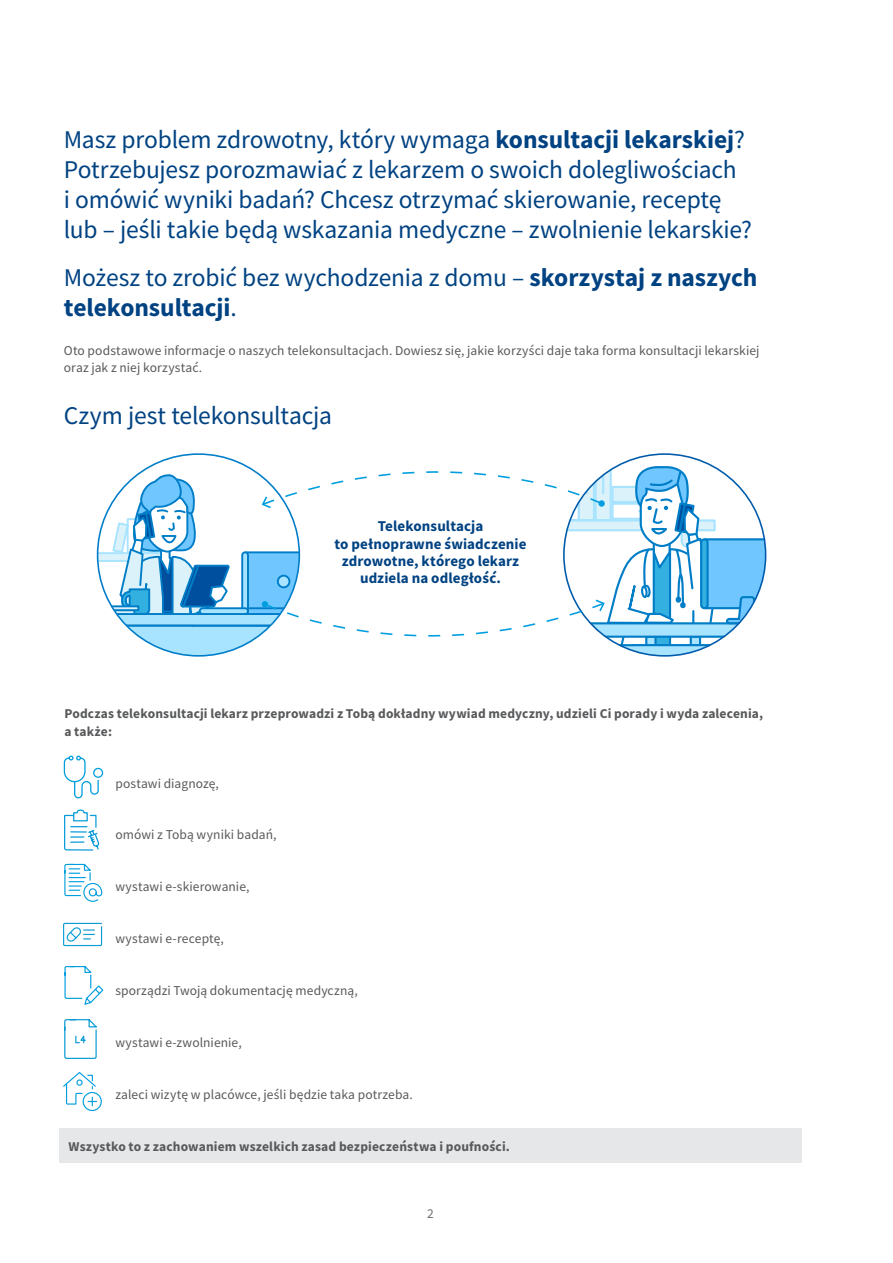
<style>
.page{position:relative;width:893px;height:1263px;background:#fff}
.page>*{position:absolute;margin:0;border:0;box-sizing:border-box;transform-origin:0 0}
.t1{font:25.5px/30px "Source Sans Pro";letter-spacing:-.005em;color:#004282}
.t2{font:700 15px/17.2px "Source Sans Pro";letter-spacing:.005em;color:#004282;text-align:center}
.t3{font:13.5px/17.2px "Source Sans Pro";letter-spacing:.005em;color:#58595b}
.t4{font:700 13.5px/17.2px "Source Sans Pro";letter-spacing:.01em;color:#58595b}
.t5{font:13.5px "Source Sans Pro";color:#6d6e71}
.s1{font-weight:700}
</style>
<div class="page">
<div style="left:60px;top:1128px;width:742px;height:35px;background:#e6e7e8"></div>
<svg style="left:63px;top:755px;width:41px;height:44px"></svg>
<svg style="left:63px;top:922px;width:40px;height:25px"></svg>
<svg style="left:64px;top:809px;width:36px;height:42px"></svg>
<svg style="left:64px;top:966px;width:40px;height:39px"></svg>
<svg style="left:64px;top:863px;width:39px;height:39px"></svg>
<svg style="left:64px;top:1019px;width:33px;height:40px"></svg>
<svg style="left:63px;top:1072px;width:39px;height:39px"></svg>
<svg style="left:98px;top:453px;width:668px;height:204px"></svg>
<p class="t1" style="left:64px;top:124px;width:690px">Masz problem zdrowotny, który wymaga <span class="s1">konsultacji lekarskiej</span>?<br>Potrzebujesz porozmawiać z lekarzem o swoich dolegliwościach<br>i omówić wyniki badań? Chcesz otrzymać skierowanie, receptę lub – jeśli takie będą wskazania medyczne – zwolnienie lekarskie?</p>
<p class="t1" style="left:64px;top:262px;width:695px">Możesz to zrobić bez wychodzenia z domu – <span class="s1">skorzystaj z naszych telekonsultacji</span>.</p>
<p class="t3" style="left:64px;top:342px;width:697px">Oto podstawowe informacje o naszych telekonsultacjach. Dowiesz się, jakie korzyści daje taka forma konsultacji lekarskiej oraz jak z niej korzystać.</p>
<p class="t1" style="left:64px;top:401px;width:270px">Czym jest telekonsultacja</p>
<p class="t2" style="left:334px;top:518px;width:194px">Telekonsultacja<br>to pełnoprawne świadczenie zdrowotne, którego lekarz udziela na odległość.</p>
<p class="t4" style="left:64px;top:705px;width:700px">Podczas telekonsultacji lekarz przeprowadzi z Tobą dokładny wywiad medyczny, udzieli Ci porady i wyda zalecenia, a także:</p>
<p class="t3" style="left:115px;top:774px;width:105px">postawi diagnozę,</p>
<p class="t3" style="left:115px;top:826px;width:163px">omówi z Tobą wyniki badań,</p>
<p class="t3" style="left:115px;top:878px;width:136px">wystawi e-skierowanie,</p>
<p class="t3" style="left:115px;top:930px;width:110px">wystawi e-receptę,</p>
<p class="t3" style="left:115px;top:982px;width:244px">sporządzi Twoją dokumentację medyczną,</p>
<p class="t3" style="left:115px;top:1034px;width:128px">wystawi e-zwolnienie,</p>
<p class="t3" style="left:115px;top:1086px;width:299px">zaleci wizytę w placówce, jeśli będzie taka potrzeba.</p>
<p class="t4" style="left:69px;top:1137px;width:443px">Wszystko to z zachowaniem wszelkich zasad bezpieczeństwa i poufności.</p>
<p class="t5" style="left:427px;top:1205px;width:8px">2</p>
</div>
